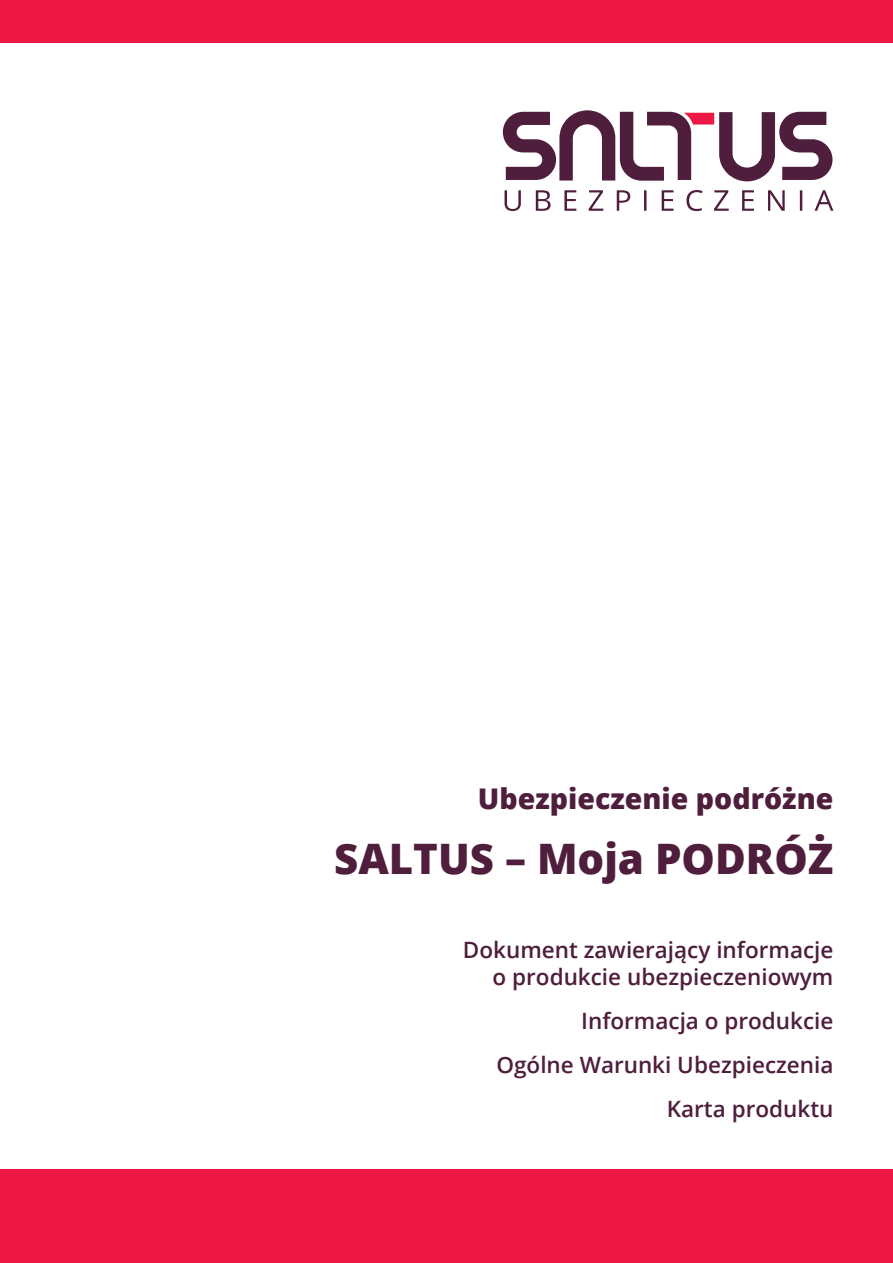
<style>
.page{position:relative;width:893px;height:1263px;background:#fff}
.page>*{position:absolute;margin:0;border:0;box-sizing:border-box;transform-origin:0 0}
.t1{font:800 42px "Open Sans";color:#4f1e3c}
.t2{font:800 28.5px "Open Sans";color:#4f1e3c}
.t3{font:600 22.5px/44px "Open Sans";color:#4f1e3c;text-align:right}
</style>
<div class="page">
<div style="left:0;top:0;width:893px;height:43px;background:#ed1845"></div>
<div style="left:0;top:1169px;width:893px;height:94px;background:#ed1845"></div>
<svg style="left:503px;top:110px;width:329px;height:71px"></svg>
<svg style="left:505px;top:190px;width:328px;height:21px"></svg>
<p class="t2" style="left:478px;top:776px;width:357px">Ubezpieczenie podróżne</p>
<h1 class="t1" style="left:334px;top:827px;width:501px">SALTUS – Moja PODRÓŻ</h1>
<p class="t3" style="left:463px;top:936px;width:372px;line-height:27px">Dokument zawierający informacje o produkcie ubezpieczeniowym</p>
<p class="t3" style="left:496px;top:998px;width:339px">Informacja o produkcie<br>Ogólne Warunki Ubezpieczenia<br>Karta produktu</p>
</div>
